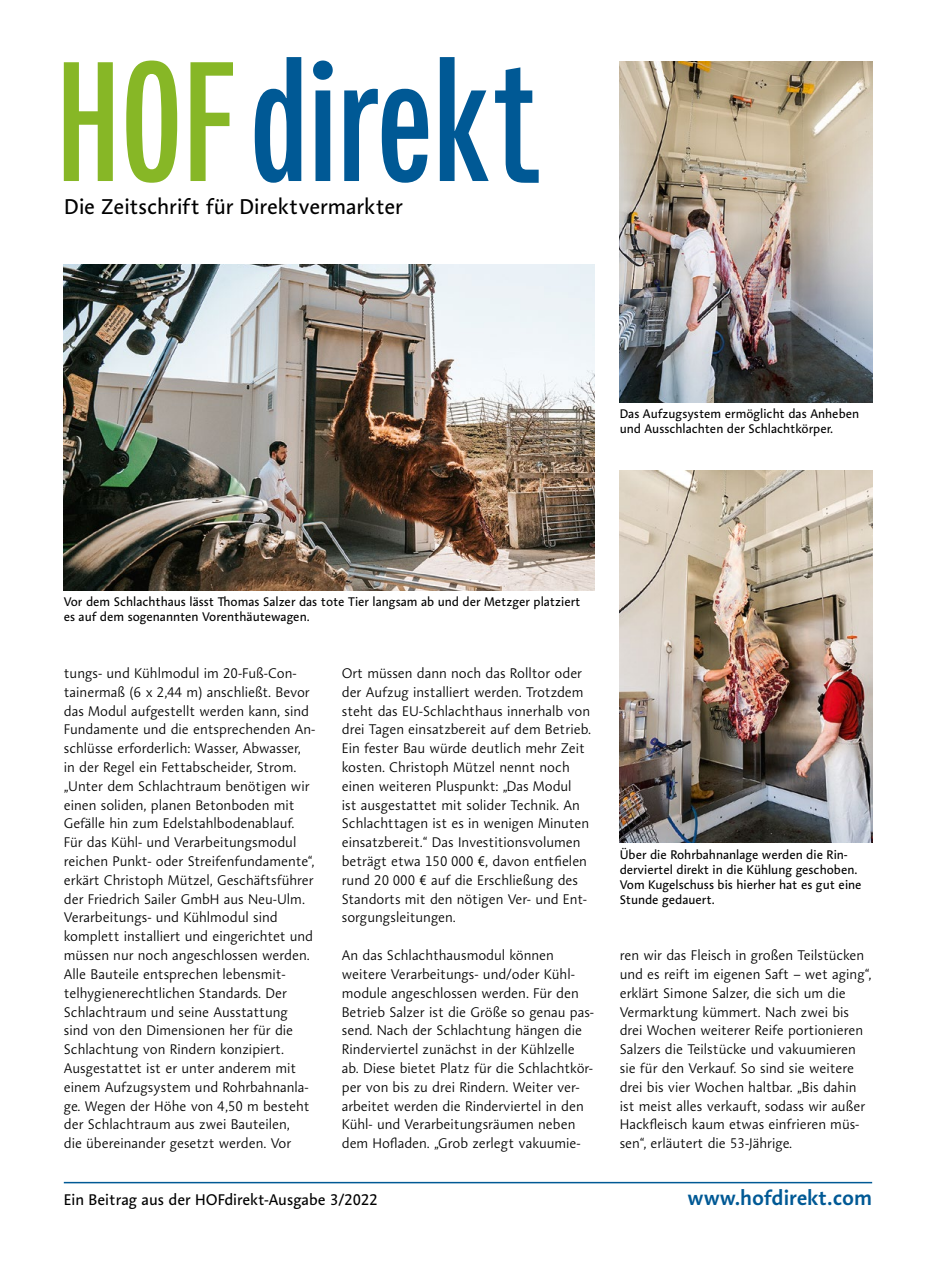
<style>
.page{position:relative;width:936px;height:1263px;background:#fff}
.page>*{position:absolute;margin:0;border:0;box-sizing:border-box;transform-origin:0 0}
.t1{font:21.9px "Aroma No 2 LT Pro";letter-spacing:-.005em;color:#000}
.t2{font:600 21px "Aroma No 2 LT Pro";color:#005995}
.t3{font:15.75px "Aroma No 2 LT Pro";color:#000}
.t4{font:300 14.25px/18.8px "Aroma No 2 LT Pro";color:#000}
.t5{font:12.75px/15px "Aroma No 2 LT Pro";color:#000}
</style>
<div class="page">
<hr style="left:64px;top:1182px;width:808px;height:1px;background:#005995">
<svg style="left:255px;top:57px;width:283px;height:126px"></svg>
<svg style="left:64px;top:61px;width:169px;height:122px"></svg>
<img style="left:64px;top:264px;width:530px;height:326px">
<img style="left:619px;top:471px;width:253px;height:371px">
<img style="left:619px;top:61px;width:253px;height:341px">
<h1 class="t1" style="left:64px;top:192px;width:340px">Die Zeitschrift für Direktvermarkter</h1>
<p class="t5" style="left:619px;top:406px;width:241px">Das Aufzugsystem ermöglicht das Anheben und Ausschlachten der Schlachtkörper.</p>
<p class="t5" style="left:64px;top:594px;width:518px">Vor dem Schlachthaus lässt Thomas Salzer das tote Tier langsam ab und der Metzger platziert es auf dem sogenannten Vorenthäutewagen.</p>
<p class="t4" style="left:64px;top:663px;width:253px">tungs- und Kühlmodul im 20-Fuß-Con&shy;tainermaß (6 x 2,44 m) anschließt. Bevor das Modul aufgestellt werden kann, sind Fundamente und die entsprechenden An&shy;schlüsse erforderlich: Wasser, Abwasser, in der Regel ein Fettabscheider, Strom. „Unter dem Schlachtraum benötigen wir einen soliden, planen Betonboden mit Gefälle hin zum Edelstahlbodenablauf.<br>Für das Kühl- und Verarbeitungsmodul reichen Punkt- oder Streifenfundamente“, erkärt Christoph Mützel, Geschäftsführer der Friedrich Sailer GmbH aus Neu-Ulm.<br>Verarbeitungs- und Kühlmodul sind komplett installiert und eingerichtet und müssen nur noch angeschlossen werden.<br>Alle Bauteile entsprechen lebensmit&shy;telhygienerechtlichen Standards. Der Schlachtraum und seine Ausstattung sind von den Dimensionen her für die Schlachtung von Rindern konzipiert.<br>Ausgestattet ist er unter anderem mit einem Aufzugsystem und Rohrbahnanla&shy;ge. Wegen der Höhe von 4,50 m besteht der Schlachtraum aus zwei Bauteilen,<br>die übereinander gesetzt werden. Vor</p>
<p class="t4" style="left:342px;top:663px;width:251px">Ort müssen dann noch das Rolltor oder der Aufzug installiert werden. Trotzdem steht das EU-Schlachthaus innerhalb von drei Tagen einsatzbereit auf dem Betrieb.<br>Ein fester Bau würde deutlich mehr Zeit kosten. Christoph Mützel nennt noch einen weiteren Pluspunkt: „Das Modul<br>ist ausgestattet mit solider Technik. An Schlachttagen ist es in wenigen Minuten einsatzbereit.“ Das Investitionsvolumen beträgt etwa 150 000 €, davon entfielen rund 20 000 € auf die Erschließung des Standorts mit den nötigen Ver- und Ent&shy;sorgungsleitungen.</p>
<p class="t4" style="left:342px;top:946px;width:254px">An das Schlachthausmodul können weitere Verarbeitungs- und/oder Kühl&shy;module angeschlossen werden. Für den Betrieb Salzer ist die Größe so genau pas&shy;send. Nach der Schlachtung hängen die Rinderviertel zunächst in der Kühlzelle ab. Diese bietet Platz für die Schlachtkör&shy;per von bis zu drei Rindern. Weiter ver&shy;arbeitet werden die Rinderviertel in den Kühl- und Verarbeitungsräumen neben dem Hofladen. „Grob zerlegt vakuumie-</p>
<p class="t4" style="left:619px;top:946px;width:253px">ren wir das Fleisch in großen Teilstücken und es reift im eigenen Saft – wet aging“, erklärt Simone Salzer, die sich um die Vermarktung kümmert. Nach zwei bis drei Wochen weiterer Reife portionieren Salzers die Teilstücke und vakuumieren sie für den Verkauf. So sind sie weitere drei bis vier Wochen haltbar. „Bis dahin ist meist alles verkauft, sodass wir außer Hackfleisch kaum etwas einfrieren müs&shy;sen“, erläutert die 53-Jährige.</p>
<p class="t5" style="left:619px;top:846px;width:243px">Über die Rohrbahnanlage werden die Rin&shy;derviertel direkt in die Kühlung geschoben.<br>Vom Kugelschuss bis hierher hat es gut eine Stunde gedauert.</p>
<p class="t3" style="left:64px;top:1189px;width:315px">Ein Beitrag aus der HOFdirekt-Ausgabe 3/2022</p>
<h2 class="t2" style="left:687px;top:1183px;width:186px">www.hofdirekt.com</h2>
</div>
